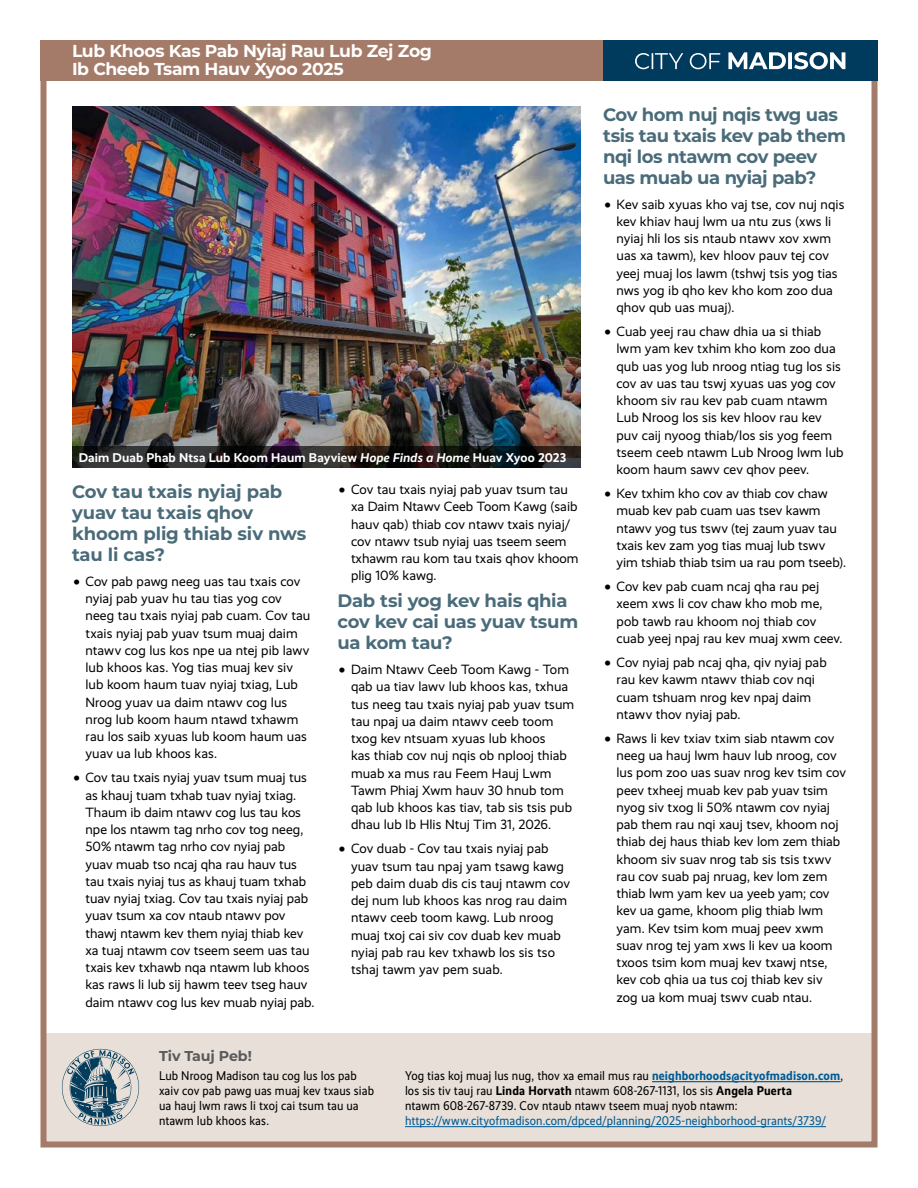
<style>
.page{position:relative;width:918px;height:1188px;background:#fff}
.page>*{position:absolute;margin:0;border:0;box-sizing:border-box;transform-origin:0 0}
.t1{font:700 18px/21px "Montserrat";letter-spacing:-.02em;color:#4a6b79}
.t2{font:700 17.25px/18px "Montserrat";letter-spacing:-.025em;color:#fff}
.t3{font:700 14.25px "Montserrat";letter-spacing:-.01em;color:#58595b}
.t4{font:13.5px/17.2px "Realist";color:#000}
.t5{font:12.75px/15px "Realist Narrow";letter-spacing:.005em;color:#000}
.t6{font:12.75px "Realist Narrow";letter-spacing:.01em;color:#005b94}
.t7{font:700 12.75px "Realist";letter-spacing:.005em;color:#fff}
.s1{font-style:italic}
.s2{font-weight:700;color:#005b94}
.s3{font-weight:700}
</style>
<div class="page">
<div style="left:45px;top:1034px;width:828px;height:109px;background:#e7dfd8"></div>
<svg style="left:62px;top:1049px;width:77px;height:77px"></svg>
<div style="left:40px;top:40px;width:838px;height:1108px;border:6px solid #a47b68"></div>
<hr style="left:652px;top:1081px;width:188px;height:1px;background:#005b94">
<hr style="left:405px;top:1126px;width:421px;height:1px;background:#005b94">
<div style="left:40px;top:40px;width:564px;height:41px;background:#a47b68"></div>
<div style="left:603px;top:40px;width:275px;height:41px;background:#003a5d"></div>
<svg style="left:635px;top:52px;width:210px;height:17px"></svg>
<img style="left:72px;top:106px;width:508px;height:340px">
<svg style="left:72px;top:446px;width:508px;height:22px;background:#1d1b1b"></svg>
<p class="t2" style="left:72px;top:41px;width:362px">Lub Khoos Kas Pab Nyiaj Rau Lub Zej Zog<br>Ib Cheeb Tsam Hauv Xyoo 2025</p>
<p class="t7" style="left:79px;top:450px;width:489px">Daim Duab Phab Ntsa Lub Koom Haum Bayview <span class="s1">Hope Finds a Home</span> Huav Xyoo 2023</p>
<h1 class="t1" style="left:72px;top:480px;width:236px">Cov tau txais nyiaj pab yuav tau txais qhov khoom plig thiab siv nws tau li cas?</h1>
<p class="t4" style="left:86px;top:573px;width:226px;text-indent:-12px">● Cov pab pawg neeg uas tau txais cov nyiaj pab yuav hu tau tias yog cov neeg tau txais nyiaj pab cuam. Cov tau txais nyiaj pab yuav tsum muaj daim ntawv cog lus kos npe ua ntej pib lawv lub khoos kas. Yog tias muaj kev siv lub koom haum tuav nyiaj txiag, Lub<br>Nroog yuav ua daim ntawv cog lus nrog lub koom haum ntawd txhawm rau los saib xyuas lub koom haum uas yuav ua lub khoos kas.</p>
<p class="t4" style="left:86px;top:769px;width:231px;text-indent:-12px">● Cov tau txais nyiaj yuav tsum muaj tus as khauj tuam txhab tuav nyiaj txiag.<br>Thaum ib daim ntawv cog lus tau kos npe los ntawm tag nrho cov tog neeg, 50% ntawm tag nrho cov nyiaj pab yuav muab tso ncaj qha rau hauv tus tau txais nyiaj tus as khauj tuam txhab tuav nyiaj txiag. Cov tau txais nyiaj pab yuav tsum xa cov ntaub ntawv pov thawj ntawm kev them nyiaj thiab kev xa tuaj ntawm cov tseem seem uas tau txais kev txhawb nqa ntawm lub khoos kas raws li lub sij hawm teev tseg hauv daim ntawv cog lus kev muab nyiaj pab.</p>
<p class="t4" style="left:351px;top:481px;width:229px;text-indent:-12px">● Cov tau txais nyiaj pab yuav tsum tau xa Daim Ntawv Ceeb Toom Kawg (saib hauv qab) thiab cov ntawv txais nyiaj/ cov ntawv tsub nyiaj uas tseem seem txhawm rau kom tau txais qhov khoom plig 10% kawg.</p>
<h1 class="t1" style="left:338px;top:590px;width:242px">Dab tsi yog kev hais qhia cov kev cai uas yuav tsum ua kom tau?</h1>
<p class="t4" style="left:351px;top:661px;width:225px;text-indent:-12px">● Daim Ntawv Ceeb Toom Kawg - Tom qab ua tiav lawv lub khoos kas, txhua tus neeg tau txais nyiaj pab yuav tsum tau npaj ua daim ntawv ceeb toom txog kev ntsuam xyuas lub khoos<br>kas thiab cov nuj nqis ob nplooj thiab muab xa mus rau Feem Hauj Lwm<br>Tawm Phiaj Xwm hauv 30 hnub tom qab lub khoos kas tiav, tab sis tsis pub dhau lub Ib Hlis Ntuj Tim 31, 2026.</p>
<p class="t4" style="left:351px;top:840px;width:221px;text-indent:-12px">● Cov duab - Cov tau txais nyiaj pab yuav tsum tau npaj yam tsawg kawg peb daim duab dis cis tauj ntawm cov dej num lub khoos kas nrog rau daim ntawv ceeb toom kawg. Lub nroog muaj txoj cai siv cov duab kev muab nyiaj pab rau kev txhawb los sis tso tshaj tawm yav pem suab.</p>
<h1 class="t1" style="left:603px;top:103px;width:244px">Cov hom nuj nqis twg uas tsis tau txais kev pab them nqi los ntawm cov peev uas muab ua nyiaj pab?</h1>
<p class="t4" style="left:617px;top:196px;width:229px;text-indent:-12px">● Kev saib xyuas kho vaj tse, cov nuj nqis kev khiav hauj lwm ua ntu zus (xws li nyiaj hli los sis ntaub ntawv xov xwm uas xa tawm), kev hloov pauv tej cov yeej muaj los lawm (tshwj tsis yog tias nws yog ib qho kev kho kom zoo dua qhov qub uas muaj).</p>
<p class="t4" style="left:617px;top:323px;width:229px;text-indent:-12px">● Cuab yeej rau chaw dhia ua si thiab lwm yam kev txhim kho kom zoo dua qub uas yog lub nroog ntiag tug los sis cov av uas tau tswj xyuas uas yog cov khoom siv rau kev pab cuam ntawm Lub Nroog los sis kev hloov rau kev puv caij nyoog thiab/los sis yog feem tseem ceeb ntawm Lub Nroog lwm lub koom haum sawv cev qhov peev.</p>
<p class="t4" style="left:617px;top:485px;width:231px;text-indent:-12px">● Kev txhim kho cov av thiab cov chaw muab kev pab cuam uas tsev kawm ntawv yog tus tswv (tej zaum yuav tau txais kev zam yog tias muaj lub tswv yim tshiab thiab tsim ua rau pom tseeb).</p>
<p class="t4" style="left:617px;top:578px;width:228px;text-indent:-12px">● Cov kev pab cuam ncaj qha rau pej xeem xws li cov chaw kho mob me, pob tawb rau khoom noj thiab cov cuab yeej npaj rau kev muaj xwm ceev.</p>
<p class="t4" style="left:617px;top:654px;width:212px;text-indent:-12px">● Cov nyiaj pab ncaj qha, qiv nyiaj pab rau kev kawm ntawv thiab cov nqi cuam tshuam nrog kev npaj daim ntawv thov nyiaj pab.</p>
<p class="t4" style="left:617px;top:730px;width:231px;text-indent:-12px">● Raws li kev txiav txim siab ntawm cov neeg ua hauj lwm hauv lub nroog, cov lus pom zoo uas suav nrog kev tsim cov peev txheej muab kev pab yuav tsim nyog siv txog li 50% ntawm cov nyiaj pab them rau nqi xauj tsev, khoom noj thiab dej haus thiab kev lom zem thiab khoom siv suav nrog tab sis tsis txwv rau cov suab paj nruag, kev lom zem thiab lwm yam kev ua yeeb yam; cov kev ua game, khoom plig thiab lwm yam. Kev tsim kom muaj peev xwm suav nrog tej yam xws li kev ua koom txoos tsim kom muaj kev txawj ntse, kev cob qhia ua tus coj thiab kev siv zog ua kom muaj tswv cuab ntau.</p>
<p class="t3" style="left:159px;top:1045px;width:94px">Tiv Tauj Peb!</p>
<p class="t5" style="left:159px;top:1068px;width:217px">Lub Nroog Madison tau cog lus los pab xaiv cov pab pawg uas muaj kev txaus siab ua hauj lwm raws li txoj cai tsum tau ua ntawm lub khoos kas.</p>
<p class="t5" style="left:405px;top:1068px;width:440px">Yog tias koj muaj lus nug, thov xa email mus rau <span class="s2">neighborhoods@cityofmadison.com</span>, los sis tiv tauj rau <span class="s3">Linda Horvath</span> ntawm 608-267-1131, los sis <span class="s3">Angela Puerta<br></span>ntawm 608-267-8739. Cov ntaub ntawv tseem muaj nyob ntawm:</p>
<p class="t6" style="left:405px;top:1113px;width:423px">https://www.cityofmadison.com/dpced/planning/2025-neighborhood-grants/3739/</p>
</div>
